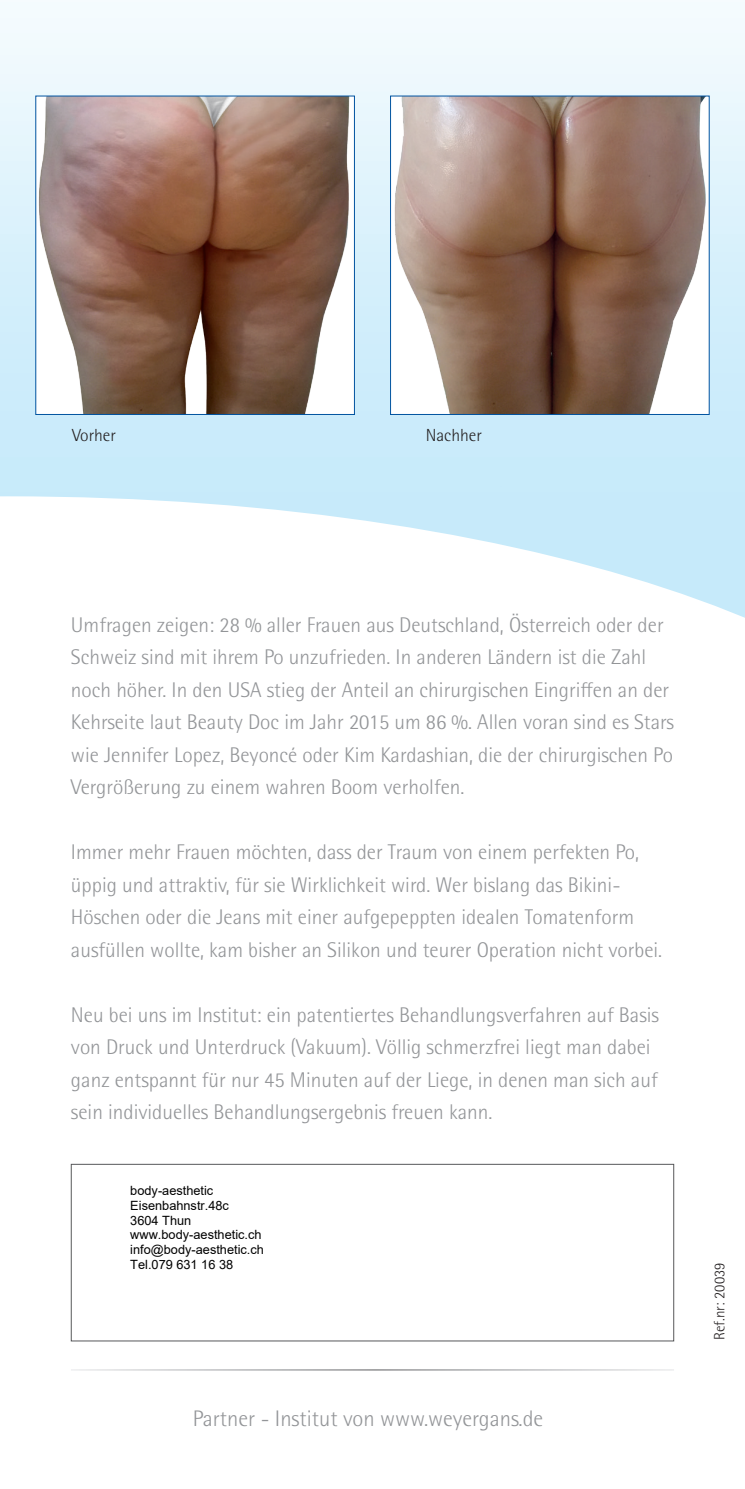
<style>
.page{position:relative;width:745px;height:1489px;background:#fff}
.page>*{position:absolute;margin:0;border:0;box-sizing:border-box;transform-origin:0 0}
.t1{font:300 22.5px "Rotis Semi Sans Std";color:#939598}
.t2{font:300 21.25px/32.5px "Rotis Semi Sans Std";color:#939598}
.t3{font:300 17.5px "Rotis Semi Sans Std";color:#231f20}
.t4{font:300 15px "Rotis Semi Sans Std";color:#231f20}
.t5{font:12.75px/14.8px "Arial";color:#000}
</style>
<div class="page">
<img style="left:0;top:2px;width:744px;height:494px">
<svg style="left:0;top:496px;width:744px;height:706px"></svg>
<div style="left:71px;top:1163px;width:602px;height:178px;background:#fff;border:1px solid #57585a"></div>
<img style="left:37px;top:98px;width:315px;height:315px">
<div style="left:35px;top:96px;width:319px;height:319px;border:1px solid #0153a0"></div>
<img style="left:392px;top:98px;width:315px;height:315px">
<div style="left:390px;top:96px;width:319px;height:319px;border:1px solid #0153a0"></div>
<p class="t3" style="left:72px;top:425px;width:45px">Vorher</p>
<p class="t3" style="left:425px;top:425px;width:58px">Nachher</p>
<p class="t2" style="left:71px;top:608px;width:604px">Umfragen zeigen: 28 % aller Frauen aus Deutschland, Österreich oder der Schweiz sind mit ihrem Po unzufrieden. In anderen Ländern ist die Zahl noch höher. In den USA stieg der Anteil an chirurgischen Eingriffen an der Kehrseite laut Beauty Doc im Jahr 2015 um 86 %. Allen voran sind es Stars wie Jennifer Lopez, Beyoncé oder Kim Kardashian, die der chirurgischen Po Vergrößerung zu einem wahren Boom verholfen.</p>
<p class="t2" style="left:71px;top:836px;width:569px">Immer mehr Frauen möchten, dass der Traum von einem perfekten Po,</p>
<p class="t2" style="left:71px;top:868px;width:551px">üppig und attraktiv, für sie Wirklichkeit wird. Wer bislang das Bikini-</p>
<p class="t2" style="left:71px;top:901px;width:592px">Höschen oder die Jeans mit einer aufgepeppten idealen Tomatenform ausfüllen wollte, kam bisher an Silikon und teurer Operation nicht vorbei.</p>
<p class="t2" style="left:71px;top:998px;width:589px">Neu bei uns im Institut: ein patentiertes Behandlungsverfahren auf Basis von Druck und Unterdruck (Vakuum). Völlig schmerzfrei liegt man dabei ganz entspannt für nur 45 Minuten auf der Liege, in denen man sich auf sein individuelles Behandlungsergebnis freuen kann.</p>
<p class="t5" style="left:130px;top:1183px;width:135px">body-aesthetic<br>Eisenbahnstr.48c<br>3604 Thun www.body-aesthetic.ch info@body-aesthetic.ch<br>Tel.079 631 16 38</p>
<p class="t1" style="left:193px;top:1405px;width:352px">Partner - Institut von www.weyergans.de</p>
<p class="t4" style="left:710px;top:1340px;width:79px;rotate:-90deg">Ref.nr: 20039</p>
</div>
